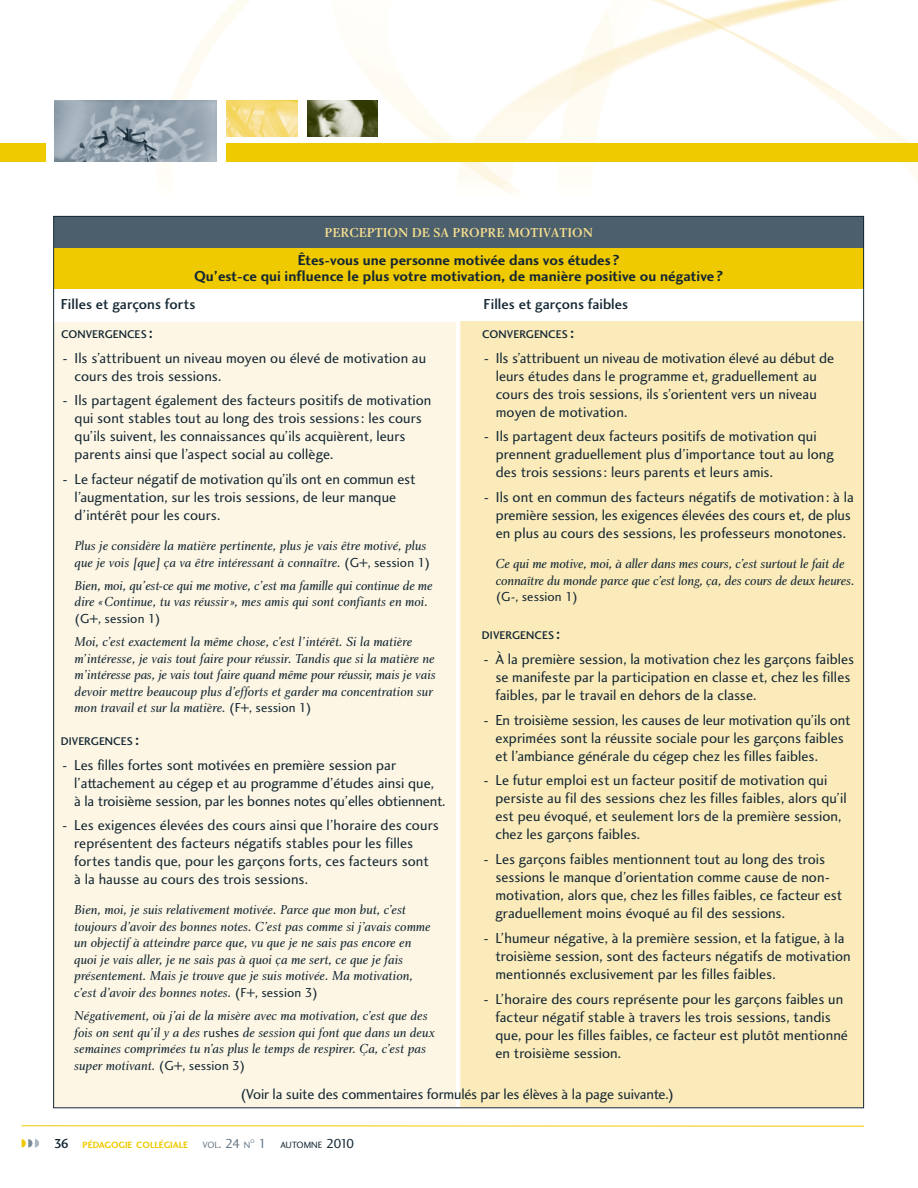
<style>
.page{position:relative;width:918px;height:1188px;background:#fff}
.page>*{position:absolute;margin:0;border:0;box-sizing:border-box;transform-origin:0 0}
.t1{font:15px/18px "Charlotte Sans Book Plain";color:#142733}
.t2{font:15px/16.5px "Charlotte Sans Bold Plain";color:#142733;text-align:center}
.t3{font:15px "Charlotte Sans Medium Plain";color:#142733}
.t4{font:13.5px/16.5px "Charlotte Book Italic Plain";color:#142733}
.t5{font:13.5px "Charlotte Medium Plain";color:#f8e08f}
.t6{font:13.5px "Charlotte Sans Book Plain";letter-spacing:.005em;color:#142733}
.t7{font:11.55px "Charlotte Sans Medium Plain";letter-spacing:.01em;color:#142733}
.t8{font:9.45px "Charlotte Sans Bold Plain";color:#f0ca00}
.t9{font:9.45px "Charlotte Sans Book Plain";color:#142733}
.t10{font:9.45px "Charlotte Sans Book Plain";color:#687a88}
.t11{font:5.55px "Charlotte Sans Book Plain";color:#687a88}
.s1{font-size:16.5px}
.s2{font-family:"Charlotte Sans Book Plain"}
.s3{font-family:"Charlotte Sans Medium Plain";font-size:13.5px;color:#142733}
.s4{font-size:13.5px}
.s5{font-size:13.5px;color:#687a88}
</style>
<div class="page">
<img style="left:17px;top:0;width:875px;height:194px">
<img style="left:307px;top:101px;width:71px;height:36px">
<img style="left:227px;top:101px;width:70px;height:36px">
<img style="left:55px;top:101px;width:162px;height:61px">
<img style="left:892px;top:129px;width:26px;height:53px">
<img style="left:0;top:143px;width:17px;height:1px">
<div style="left:54px;top:322px;width:406px;height:785px;background:#fdf6e4"></div>
<div style="left:457px;top:322px;width:407px;height:785px;background:#fbebba"></div>
<div style="left:54px;top:233px;width:810px;height:55px;background:#f0ca00"></div>
<div style="left:54px;top:216px;width:810px;height:32px;background:#4c5f6c"></div>
<hr style="left:456px;top:293px;width:4px;height:815px;background:#fff">
<hr style="left:22px;top:1125px;width:842px;height:2px;background:#f0ca00">
<div style="left:227px;top:144px;width:691px;height:18px;background:#f0ca00"></div>
<div style="left:0;top:144px;width:46px;height:18px;background:#f0ca00"></div>
<svg style="left:22px;top:1139px;width:17px;height:9px"></svg>
<p class="t5" style="left:324px;top:227px;width:270px">PERCEPTION DE SA PROPRE MOTIVATION</p>
<p class="t2" style="left:194px;top:253px;width:531px">Êtes-vous une personne motivée dans vos études ?<br>Qu’est-ce qui influence le plus votre motivation, de manière positive ou négative ?</p>
<p class="t3" style="left:61px;top:298px;width:136px">Filles et garçons forts</p>
<p class="t3" style="left:484px;top:298px;width:146px">Filles et garçons faibles</p>
<p class="t7" style="left:61px;top:329px;width:93px">CONVERGENCES <span class="s1">:</span></p>
<p class="t1" style="left:75px;top:350px;width:353px;text-indent:-12px">- Ils s’attribuent un niveau moyen ou élevé de motivation au cours des trois sessions.</p>
<p class="t1" style="left:75px;top:393px;width:358px;text-indent:-12px">- Ils partagent également des facteurs positifs de motivation qui sont stables tout au long des trois sessions : les cours qu’ils suivent, les connaissances qu’ils acquièrent, leurs parents ainsi que l’aspect social au collège.</p>
<p class="t1" style="left:75px;top:471px;width:342px;text-indent:-12px">- Le facteur négatif de motivation qu’ils ont en commun est l’augmentation, sur les trois sessions, de leur manque d’intérêt pour les cours.</p>
<p class="t4" style="left:75px;top:539px;width:357px">Plus je considère la matière pertinente, plus je vais être motivé, plus que je vois [que] ça va être intéressant à connaître. <span class="s2">(G+, session 1)</span></p>
<p class="t4" style="left:75px;top:578px;width:360px">Bien, moi, qu’est-ce qui me motive, c’est ma famille qui continue de me dire « Continue, tu vas réussir », mes amis qui sont confiants en moi.</p>
<p class="t6" style="left:75px;top:613px;width:87px">(G+, session 1)</p>
<p class="t4" style="left:75px;top:635px;width:363px">Moi, c’est exactement la même chose, c’est l’intérêt. Si la matière m’intéresse, je vais tout faire pour réussir. Tandis que si la matière ne m’intéresse pas, je vais tout faire quand même pour réussir, mais je vais devoir mettre beaucoup plus d’efforts et garder ma concentration sur mon travail et sur la matière. <span class="s2">(F+, session 1)</span></p>
<p class="t7" style="left:61px;top:737px;width:80px">DIVERGENCES <span class="s1">:</span></p>
<p class="t1" style="left:74px;top:757px;width:373px;text-indent:-12px">- Les filles fortes sont motivées en première session par l’attachement au cégep et au programme d’études ainsi que,<br>à la troisième session, par les bonnes notes qu’elles obtiennent.</p>
<p class="t1" style="left:74px;top:818px;width:366px;text-indent:-12px">- Les exigences élevées des cours ainsi que l’horaire des cours représentent des facteurs négatifs stables pour les filles fortes tandis que, pour les garçons forts, ces facteurs sont à la hausse au cours des trois sessions.</p>
<p class="t4" style="left:74px;top:903px;width:358px">Bien, moi, je suis relativement motivée. Parce que mon but, c’est toujours d’avoir des bonnes notes. C’est pas comme si j’avais comme un objectif à atteindre parce que, vu que je ne sais pas encore en quoi je vais aller, je ne sais pas à quoi ça me sert, ce que je fais présentement. Mais je trouve que je suis motivée. Ma motivation, c’est d’avoir des bonnes notes. <span class="s2">(F+, session 3)</span></p>
<p class="t4" style="left:74px;top:1009px;width:362px">Négativement, où j’ai de la misère avec ma motivation, c’est que des fois on sent qu’il y a des <span class="s2">rushes</span> de session qui font que dans un deux semaines comprimées tu n’as plus le temps de respirer. Ça, c’est pas super motivant. <span class="s2">(G+, session 3)</span></p>
<p class="t7" style="left:482px;top:329px;width:93px">CONVERGENCES <span class="s1">:</span></p>
<p class="t1" style="left:496px;top:350px;width:340px;text-indent:-12px">- Ils s’attribuent un niveau de motivation élevé au début de leurs études dans le programme et, graduellement au cours des trois sessions, ils s’orientent vers un niveau moyen de motivation.</p>
<p class="t1" style="left:496px;top:429px;width:340px;text-indent:-12px">- Ils partagent deux facteurs positifs de motivation qui prennent graduellement plus d’importance tout au long des trois sessions : leurs parents et leurs amis.</p>
<p class="t1" style="left:484px;top:489px;width:372px;text-align:center">- Ils ont en commun des facteurs négatifs de motivation : à la première session, les exigences élevées des cours et, de plus en plus au cours des sessions, les professeurs monotones.</p>
<p class="t4" style="left:496px;top:557px;width:360px">Ce qui me motive, moi, à aller dans mes cours, c’est surtout le fait de connaître du monde parce que c’est long, ça, des cours de deux heures.</p>
<p class="t6" style="left:496px;top:591px;width:83px">(G-, session 1)</p>
<p class="t7" style="left:482px;top:631px;width:80px">DIVERGENCES <span class="s1">:</span></p>
<p class="t1" style="left:495px;top:651px;width:360px;text-indent:-12px">- À la première session, la motivation chez les garçons faibles se manifeste par la participation en classe et, chez les filles faibles, par le travail en dehors de la classe.</p>
<p class="t1" style="left:495px;top:712px;width:357px;text-indent:-12px">- En troisième session, les causes de leur motivation qu’ils ont exprimées sont la réussite sociale pour les garçons faibles et l’ambiance générale du cégep chez les filles faibles.</p>
<p class="t1" style="left:495px;top:773px;width:353px;text-indent:-12px">- Le futur emploi est un facteur positif de motivation qui persiste au fil des sessions chez les filles faibles, alors qu’il est peu évoqué, et seulement lors de la première session, chez les garçons faibles.</p>
<p class="t1" style="left:495px;top:852px;width:348px;text-indent:-12px">- Les garçons faibles mentionnent tout au long des trois sessions le manque d’orientation comme cause de non&shy;motivation, alors que, chez les filles faibles, ce facteur est graduellement moins évoqué au fil des sessions.</p>
<p class="t1" style="left:495px;top:930px;width:357px;text-indent:-12px">- L’humeur négative, à la première session, et la fatigue, à la troisième session, sont des facteurs négatifs de motivation mentionnés exclusivement par les filles faibles.</p>
<p class="t1" style="left:495px;top:991px;width:354px;text-indent:-12px">- L’horaire des cours représente pour les garçons faibles un facteur négatif stable à travers les trois sessions, tandis que, pour les filles faibles, ce facteur est plutôt mentionné en troisième session.</p>
<p class="t1" style="left:241px;top:1086px;width:435px">(Voir la suite des commentaires formulés par les élèves à la page suivante.)</p>
<p class="t8" style="left:54px;top:1141px;width:136px"><span class="s3">36</span> PÉDAGOGIE COLLÉGIALE</p>
<p class="t10" style="left:202px;top:1141px;width:49px">VOL<span class="s4">. 24</span> N</p>
<p class="t11" style="left:250px;top:1139px;width:6px">O</p>
<p class="t9" style="left:258px;top:1141px;width:97px"><span class="s5">1</span> AUTOMNE <span class="s4">2010</span></p>
</div>
